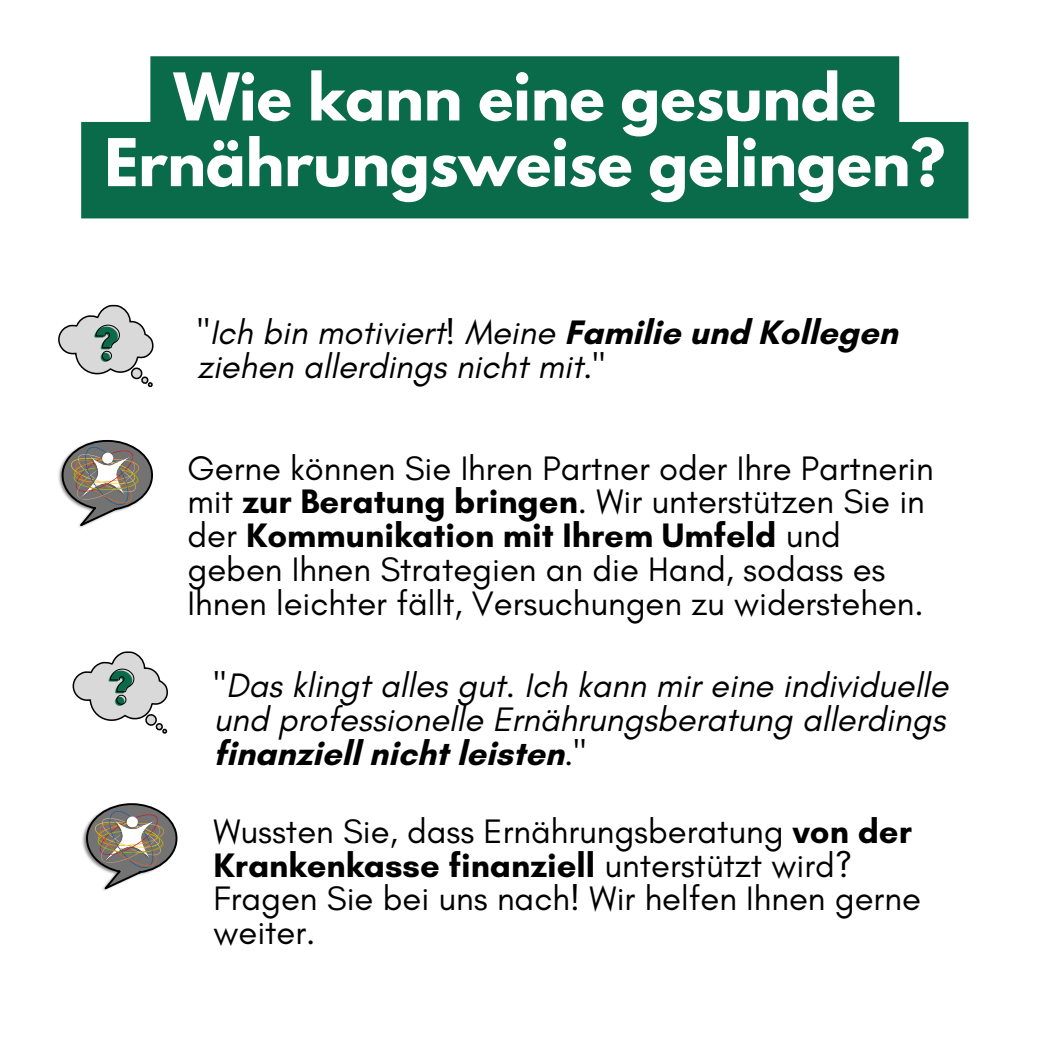
<style>
.page{position:relative;width:1049px;height:1049px;background:#fff}
.page>*{position:absolute;margin:0;border:0;box-sizing:border-box;transform-origin:0 0}
.t1{font:700 58.25px/65.5px "League Spartan";color:#fff;text-align:center}
.t2{font:41.75px "Hitand Run";color:#0a6b4b}
.t3{font:34.5px/33.8px "Glacial Indifference";color:#000}
.t4{font:italic 34.5px/33.8px "Glacial Indifference";color:#000}
.s1{font-weight:700;font-style:normal}
.s2{font-weight:700}
</style>
<div class="page">
<svg style="left:81px;top:56px;width:887px;height:162px;background:#197456"></svg>
<svg style="left:58px;top:439px;width:95px;height:89px"></svg>
<img style="left:71px;top:448px;width:68px;height:56px">
<svg style="left:58px;top:305px;width:95px;height:82px"></svg>
<svg style="left:82px;top:803px;width:96px;height:88px"></svg>
<img style="left:96px;top:810px;width:67px;height:57px">
<svg style="left:72px;top:651px;width:96px;height:82px"></svg>
<h1 class="t1" style="left:104px;top:72px;width:841px">Wie kann eine gesunde<br>Ernährungsweise gelingen?</h1>
<p class="t2" style="left:94px;top:321px;width:26px">?</p>
<p class="t2" style="left:108px;top:664px;width:26px">?</p>
<p class="t4" style="left:197px;top:315px;width:702px">"Ich bin motiviert! Meine <span class="s1">Familie und Kollegen </span>ziehen allerdings nicht mit."</p>
<p class="t3" style="left:187px;top:450px;width:747px">Gerne können Sie Ihren Partner oder Ihre Partnerin mit <span class="s2">zur Beratung bringen</span>. Wir unterstützen Sie in der <span class="s2">Kommunikation mit Ihrem Umfeld</span> und geben Ihnen Strategien an die Hand, sodass es Ihnen leichter fällt, Versuchungen zu widerstehen.</p>
<p class="t4" style="left:213px;top:668px;width:736px;text-align:justify">"Das klingt alles gut. Ich kann mir eine individuelle und professionelle Ernährungsberatung allerdings <span class="s1">finanziell nicht leisten</span>."</p>
<p class="t3" style="left:213px;top:813px;width:708px">Wussten Sie, dass Ernährungsberatung <span class="s2">von der Krankenkasse finanziell</span> unterstützt wird?<br>Fragen Sie bei uns nach! Wir helfen Ihnen gerne weiter.</p>
</div>
